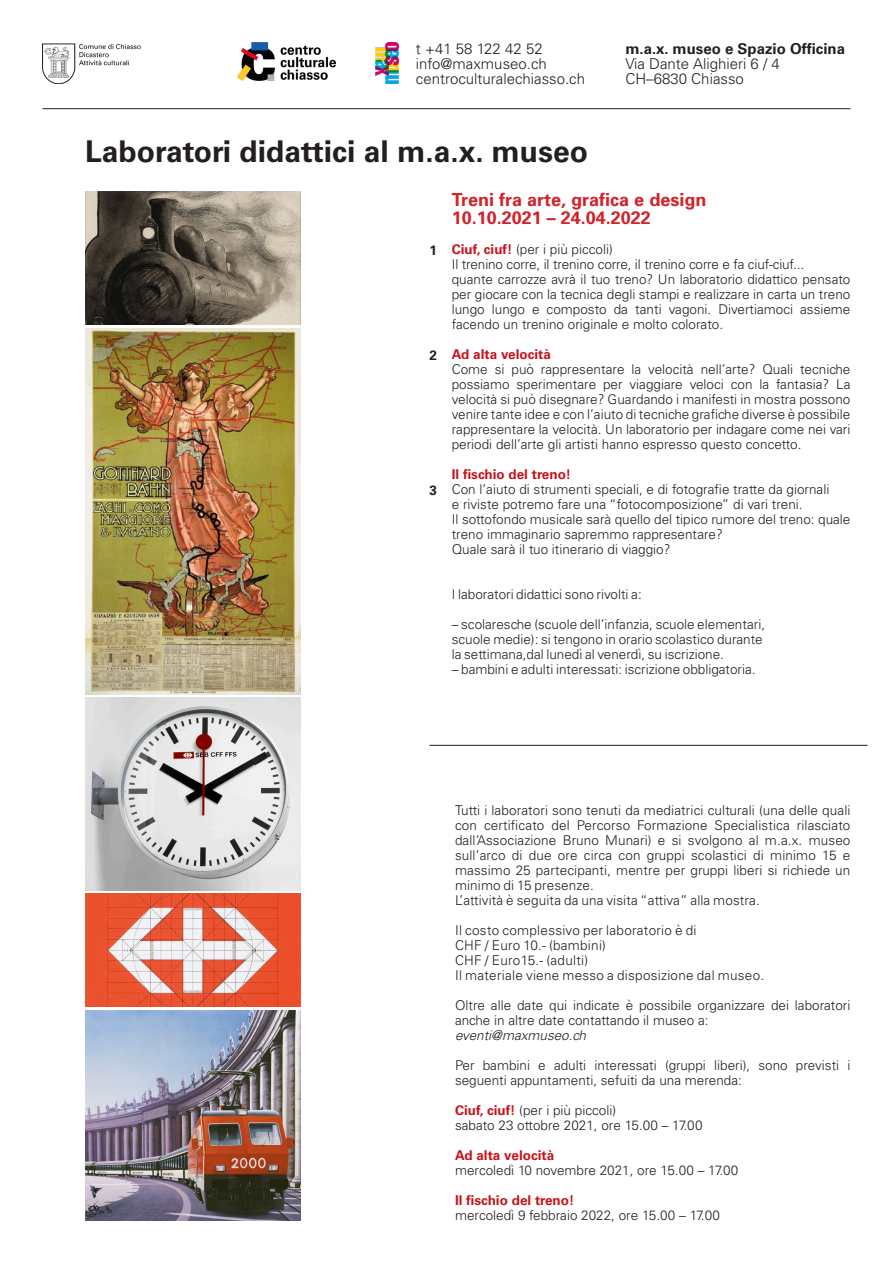
<style>
.page{position:relative;width:893px;height:1263px;background:#fff}
.page>*{position:absolute;margin:0;border:0;box-sizing:border-box;transform-origin:0 0}
.t1{font:700 30px "Univers CE";color:#231f20}
.t2{font:700 18px "Univers";color:#d1232a}
.t3{font:300 15px "Univers CE";color:#231f20}
.t4{font:700 15px "Univers CE";color:#231f20}
.t5{font:300 15px "Univers";color:#231f20}
.sillabazione_stretta{font:300 13.5px/15px "Univers CE";color:#231f20;text-align:justify}
.sillabazione_stretta-2{font:300 13.5px "Univers CE";letter-spacing:.02em;color:#231f20}
.t6{font:700 13.5px "Univers CE";color:#c8131b}
.t7{font:italic 300 13.5px "Univers CE";color:#231f20}
.sillabazione_stretta-3{font:700 13.5px "Univers CE";color:#231f20}
.s1{font-family:"Univers"}
.s2{font-weight:700;color:#c8131b}
</style>
<div class="page">
<img style="left:237px;top:43px;width:98px;height:37px">
<img style="left:375px;top:43px;width:24px;height:41px">
<hr style="left:43px;top:108px;width:807px;height:1px;background:#231f20">
<hr style="left:429px;top:745px;width:438px;height:1px;background:#231f20">
<img style="left:85px;top:328px;width:215px;height:366px">
<img style="left:85px;top:894px;width:215px;height:113px">
<img style="left:85px;top:698px;width:215px;height:192px">
<img style="left:85px;top:192px;width:215px;height:132px">
<img style="left:43px;top:43px;width:97px;height:41px">
<img style="left:85px;top:1011px;width:215px;height:209px">
<p class="t3" style="left:416px;top:40px;width:128px">t +41 58 122 42 52</p>
<p class="t3" style="left:416px;top:55px;width:132px">info@maxmuseo.c<span class="s1">h</span></p>
<p class="t5" style="left:416px;top:69px;width:171px">centroculturalechiasso.ch</p>
<p class="t1" style="left:85px;top:133px;width:504px">Laboratori didattici al m.a.x. museo</p>
<p class="t4" style="left:625px;top:40px;width:221px">m.a.x. museo e Spazio Officina</p>
<p class="t3" style="left:625px;top:55px;width:156px">Via Dante Alighieri 6 / 4</p>
<p class="t3" style="left:625px;top:70px;width:120px">CH–6830 Chiasso</p>
<p class="sillabazione_stretta-3" style="left:429px;top:243px;width:9px">1</p>
<p class="sillabazione_stretta-3" style="left:429px;top:348px;width:9px">2</p>
<p class="sillabazione_stretta-3" style="left:429px;top:483px;width:9px">3</p>
<p class="t2" style="left:452px;top:189px;width:256px">Treni fra arte, grafica e design</p>
<p class="t2" style="left:452px;top:207px;width:201px">10.10.2021 – 24.04.2022</p>
<p class="sillabazione_stretta" style="left:452px;top:242px;width:163px"><span class="s2">Ciuf, ciuf!</span> (per i più piccoli)</p>
<p class="sillabazione_stretta" style="left:452px;top:257px;width:354px">Il trenino corre, il trenino corre, il trenino corre e fa ciuf-ciuf...</p>
<p class="sillabazione_stretta" style="left:452px;top:272px;width:400px">quante carrozze avrà il tuo treno? Un laboratorio didattico pensato per giocare con la tecnica degli stampi e realizzare in carta un treno lungo lungo e composto da tanti vagoni. Divertiamoci assieme facendo un trenino originale e molto colorato.</p>
<p class="t6" style="left:452px;top:346px;width:101px">Ad alta velocità</p>
<p class="sillabazione_stretta" style="left:452px;top:362px;width:400px">Come si può rappresentare la velocità nell’arte? Quali tecniche possiamo sperimentare per viaggiare veloci con la fantasia? La velocità si può disegnare? Guardando i manifesti in mostra possono venire tante idee e con l’aiuto di tecniche grafiche diverse è possibile rappresentare la velocità. Un laboratorio per indagare come nei vari periodi dell’arte gli artisti hanno espresso questo concetto.</p>
<p class="t6" style="left:452px;top:466px;width:121px">Il fischio del treno!</p>
<p class="sillabazione_stretta" style="left:452px;top:482px;width:379px">Con l’aiuto di strumenti speciali, e di fotografie tratte da giornali</p>
<p class="sillabazione_stretta" style="left:452px;top:497px;width:352px">e riviste potremo fare una “fotocomposizione” di vari treni.</p>
<p class="sillabazione_stretta" style="left:452px;top:512px;width:400px">Il sottofondo musicale sarà quello del tipico rumore del treno: quale treno immaginario sapremmo rappresentare?</p>
<p class="sillabazione_stretta" style="left:452px;top:542px;width:220px">Quale sarà il tuo itinerario di viaggio?</p>
<p class="sillabazione_stretta" style="left:452px;top:587px;width:191px">I laboratori didattici sono rivolti a:</p>
<p class="sillabazione_stretta" style="left:452px;top:617px;width:315px">– scolaresche (scuole dell’infanzia, scuole elementari,</p>
<p class="sillabazione_stretta" style="left:452px;top:632px;width:312px">scuole medie): si tengono in orario scolastico durante</p>
<p class="sillabazione_stretta" style="left:452px;top:647px;width:274px">la settimana,dal lunedì al venerdì, su iscrizione.</p>
<p class="sillabazione_stretta" style="left:452px;top:662px;width:305px">– bambini e adulti interessati: iscrizione obbligatoria.</p>
<p class="sillabazione_stretta" style="left:455px;top:803px;width:397px">Tutti i laboratori sono tenuti da mediatrici culturali (una delle quali con certificato del Percorso Formazione Specialistica rilasciato dall’Associazione Bruno Munari) e si svolgono al m.a.x. museo sull’arco di due ore circa con gruppi scolastici di minimo 15 e massimo 25 partecipanti, mentre per gruppi liberi si richiede un minimo di 15 presenze.</p>
<p class="sillabazione_stretta" style="left:455px;top:893px;width:306px">L’attività è seguita da una visita “attiva” alla mostra.</p>
<p class="sillabazione_stretta-2" style="left:455px;top:923px;width:243px">Il costo complessivo per laboratorio è di</p>
<p class="sillabazione_stretta-2" style="left:455px;top:938px;width:153px">CHF / Euro 10.- (bambini)</p>
<p class="sillabazione_stretta-2" style="left:455px;top:953px;width:135px">CHF / Euro15.- (adulti)</p>
<p class="sillabazione_stretta-2" style="left:455px;top:968px;width:311px">Il materiale viene messo a disposizione dal museo.</p>
<p class="sillabazione_stretta" style="left:455px;top:998px;width:397px">Oltre alle date qui indicate è possibile organizzare dei laboratori anche in altre date contattando il museo a:</p>
<p class="t7" style="left:455px;top:1028px;width:133px">eventi@maxmuseo.ch</p>
<p class="sillabazione_stretta" style="left:455px;top:1058px;width:397px">Per bambini e adulti interessati (gruppi liberi), sono previsti i seguenti appuntamenti, sefuiti da una merenda:</p>
<p class="sillabazione_stretta" style="left:455px;top:1103px;width:163px"><span class="s2">Ciuf, ciuf!</span> (per i più piccoli)</p>
<p class="sillabazione_stretta" style="left:455px;top:1118px;width:249px">sabato 23 ottobre 2021, ore 15.00 – 17.00</p>
<p class="t6" style="left:455px;top:1148px;width:101px">Ad alta velocità</p>
<p class="sillabazione_stretta" style="left:455px;top:1163px;width:285px">mercoledì 10 novembre 2021, ore 15.00 – 17.00</p>
<p class="t6" style="left:455px;top:1193px;width:121px">Il fischio del treno!</p>
<p class="sillabazione_stretta" style="left:455px;top:1208px;width:266px">mercoledì 9 febbraio 2022, ore 15.00 – 17.00</p>
</div>
